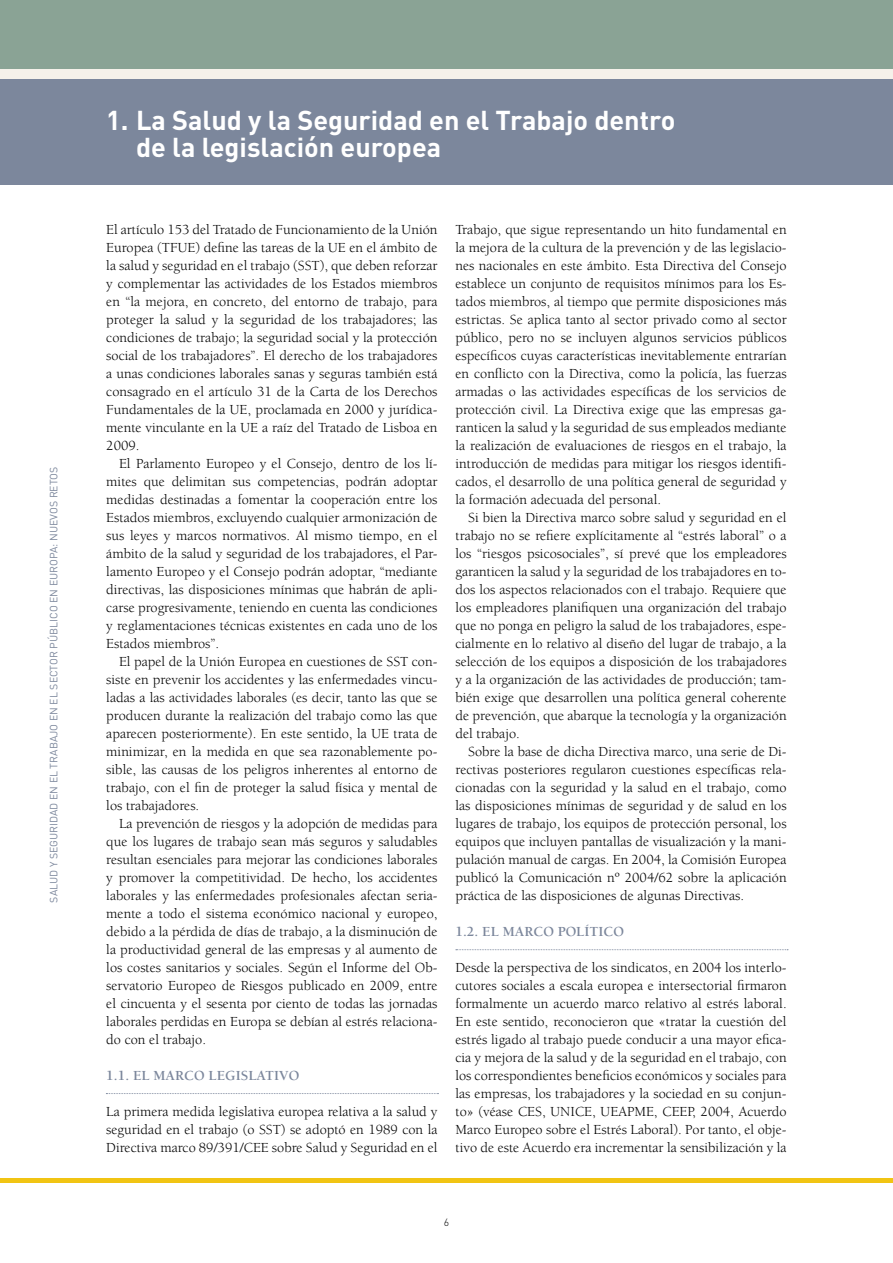
<style>
.page{position:relative;width:893px;height:1263px;background:#fff}
.page>*{position:absolute;margin:0;border:0;box-sizing:border-box;transform-origin:0 0}
.t1{font:700 27px/27px "DIN";color:#fff}
.t2{font:14.25px/18px "Berkeley";color:#000;text-align:justify}
.t3{font:700 14.25px "Berkeley";color:#7c879c}
.t4{font:10.5px "DIN";color:#7c879c}
.t5{font:300 10.5px "DIN";color:#000}
</style>
<div class="page">
<div style="left:0;top:79px;width:893px;height:106px;background:#7c879c"></div>
<div style="left:0;top:68px;width:893px;height:11px;background:#f5f1ea"></div>
<hr style="left:0;top:1178px;width:893px;height:4px;background:#f1c413">
<svg style="left:106px;top:1093px;width:332px;height:1px"></svg>
<svg style="left:456px;top:949px;width:332px;height:1px"></svg>
<div style="left:0;top:0;width:893px;height:68px;background:#8aa395"></div>
<p class="t4" style="left:47px;top:902px;width:437px;rotate:-90deg">SALUD Y SEGURIDAD EN EL TRABAJO EN EL SECTOR PÚBLICO EN EUROPA: NUEVOS RETOS</p>
<h1 class="t1" style="left:136px;top:105px;width:541px;text-indent:-30px">1. La Salud y la Seguridad en el Trabajo dentro de la legislación europea</h1>
<p class="t2" style="left:106px;top:221px;width:333px">El artículo 153 del Tratado de Funcionamiento de la Unión Europea (TFUE) define las tareas de la UE en el ámbito de la salud y seguridad en el trabajo (SST), que deben reforzar y complementar las actividades de los Estados miembros en “la mejora, en concreto, del entorno de trabajo, para proteger la salud y la seguridad de los trabajadores; las condiciones de trabajo; la seguridad social y la protección social de los trabajadores”. El derecho de los trabajadores a unas condiciones laborales sanas y seguras también está consagrado en el artículo 31 de la Carta de los Derechos Fundamentales de la UE, proclamada en 2000 y jurídica&shy;mente vinculante en la UE a raíz del Tratado de Lisboa en 2009.</p>
<p class="t2" style="left:106px;top:455px;width:333px;text-indent:13px">El Parlamento Europeo y el Consejo, dentro de los lí&shy;mites que delimitan sus competencias, podrán adoptar medidas destinadas a fomentar la cooperación entre los Estados miembros, excluyendo cualquier armonización de sus leyes y marcos normativos. Al mismo tiempo, en el ámbito de la salud y seguridad de los trabajadores, el Par&shy;lamento Europeo y el Consejo podrán adoptar, “mediante directivas, las disposiciones mínimas que habrán de apli&shy;carse progresivamente, teniendo en cuenta las condiciones y reglamentaciones técnicas existentes en cada uno de los Estados miembros”.</p>
<p class="t2" style="left:106px;top:653px;width:333px;text-indent:13px">El papel de la Unión Europea en cuestiones de SST con&shy;siste en prevenir los accidentes y las enfermedades vincu&shy;ladas a las actividades laborales (es decir, tanto las que se producen durante la realización del trabajo como las que aparecen posteriormente). En este sentido, la UE trata de minimizar, en la medida en que sea razonablemente po&shy;sible, las causas de los peligros inherentes al entorno de trabajo, con el fin de proteger la salud física y mental de los trabajadores.</p>
<p class="t2" style="left:106px;top:815px;width:333px;text-indent:13px">La prevención de riesgos y la adopción de medidas para que los lugares de trabajo sean más seguros y saludables resultan esenciales para mejorar las condiciones laborales y promover la competitividad. De hecho, los accidentes laborales y las enfermedades profesionales afectan seria&shy;mente a todo el sistema económico nacional y europeo, debido a la pérdida de días de trabajo, a la disminución de la productividad general de las empresas y al aumento de los costes sanitarios y sociales. Según el Informe del Ob&shy;servatorio Europeo de Riesgos publicado en 2009, entre el cincuenta y el sesenta por ciento de todas las jornadas laborales perdidas en Europa se debían al estrés relaciona&shy;do con el trabajo.</p>
<p class="t3" style="left:106px;top:1068px;width:194px">1.1. EL MARCO LEGISLATIVO</p>
<p class="t2" style="left:106px;top:1103px;width:333px">La primera medida legislativa europea relativa a la salud y seguridad en el trabajo (o SST) se adoptó en 1989 con la Directiva marco 89/391/CEE sobre Salud y Seguridad en el</p>
<p class="t2" style="left:455px;top:221px;width:333px">Trabajo, que sigue representando un hito fundamental en la mejora de la cultura de la prevención y de las legislacio&shy;nes nacionales en este ámbito. Esta Directiva del Consejo establece un conjunto de requisitos mínimos para los Es&shy;tados miembros, al tiempo que permite disposiciones más estrictas. Se aplica tanto al sector privado como al sector público, pero no se incluyen algunos servicios públicos específicos cuyas características inevitablemente entrarían en conflicto con la Directiva, como la policía, las fuerzas armadas o las actividades específicas de los servicios de protección civil. La Directiva exige que las empresas ga&shy;ranticen la salud y la seguridad de sus empleados mediante la realización de evaluaciones de riesgos en el trabajo, la introducción de medidas para mitigar los riesgos identifi&shy;cados, el desarrollo de una política general de seguridad y la formación adecuada del personal.</p>
<p class="t2" style="left:455px;top:509px;width:333px;text-indent:13px">Si bien la Directiva marco sobre salud y seguridad en el trabajo no se refiere explícitamente al “estrés laboral” o a los “riesgos psicosociales”, sí prevé que los empleadores garanticen la salud y la seguridad de los trabajadores en to&shy;dos los aspectos relacionados con el trabajo. Requiere que los empleadores planifiquen una organización del trabajo que no ponga en peligro la salud de los trabajadores, espe&shy;cialmente en lo relativo al diseño del lugar de trabajo, a la selección de los equipos a disposición de los trabajadores y a la organización de las actividades de producción; tam&shy;bién exige que desarrollen una política general coherente de prevención, que abarque la tecnología y la organización del trabajo.</p>
<p class="t2" style="left:455px;top:743px;width:333px;text-indent:13px">Sobre la base de dicha Directiva marco, una serie de Di&shy;rectivas posteriores regularon cuestiones específicas rela&shy;cionadas con la seguridad y la salud en el trabajo, como las disposiciones mínimas de seguridad y de salud en los lugares de trabajo, los equipos de protección personal, los equipos que incluyen pantallas de visualización y la mani&shy;pulación manual de cargas. En 2004, la Comisión Europea publicó la Comunicación nº 2004/62 sobre la aplicación práctica de las disposiciones de algunas Directivas.</p>
<p class="t3" style="left:455px;top:924px;width:170px">1.2. EL MARCO POLÍTICO</p>
<p class="t2" style="left:455px;top:959px;width:333px">Desde la perspectiva de los sindicatos, en 2004 los interlo&shy;cutores sociales a escala europea e intersectorial firmaron formalmente un acuerdo marco relativo al estrés laboral.<br>En este sentido, reconocieron que «tratar la cuestión del estrés ligado al trabajo puede conducir a una mayor efica&shy;cia y mejora de la salud y de la seguridad en el trabajo, con los correspondientes beneficios económicos y sociales para las empresas, los trabajadores y la sociedad en su conjun&shy;to» (véase CES, UNICE, UEAPME, CEEP, 2004, Acuerdo Marco Europeo sobre el Estrés Laboral). Por tanto, el obje&shy;tivo de este Acuerdo era incrementar la sensibilización y la</p>
<p class="t5" style="left:444px;top:1216px;width:7px">6</p>
</div>
